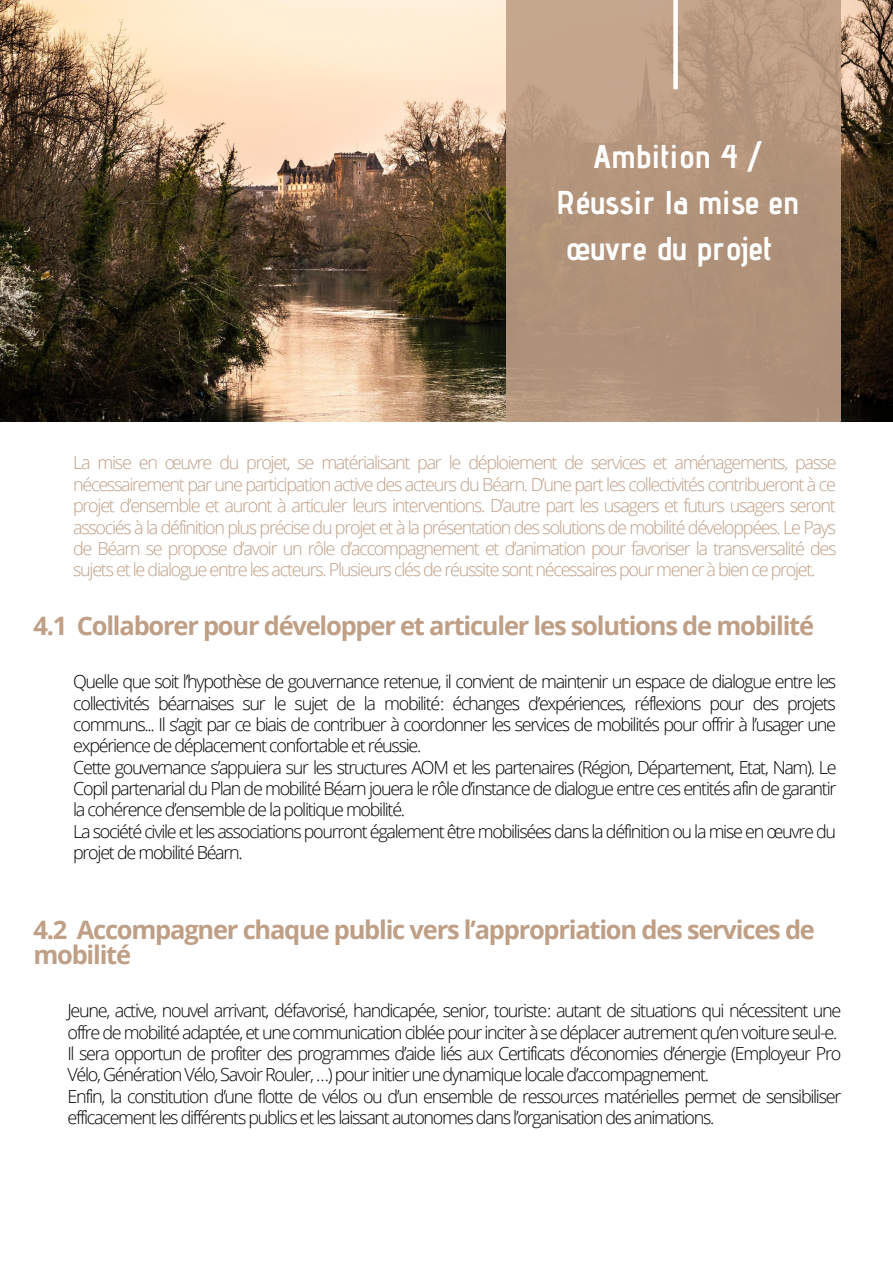
<style>
.page{position:relative;width:893px;height:1264px;background:#fff}
.page>*{position:absolute;margin:0;border:0;box-sizing:border-box;transform-origin:0 0}
.t1{font:700 33px/46px "Advent Pro";color:#fff;text-align:center}
.t2{font:700 25.5px/24.8px "Open Sans";letter-spacing:-.05em;color:#bf9f86}
.t3{font:300 18px/21.3px "Open Sans";letter-spacing:-.07em;color:#000}
.t4{font:300 18px/21.3px "Open Sans";letter-spacing:-.07em;color:#bf9f86;text-align:justify}
</style>
<div class="page">
<img style="left:0;top:0;width:892px;height:422px">
<div style="left:505px;top:0;width:335px;height:422px;background:linear-gradient(to bottom,#c0a087,#ab8e76)"></div>
<svg style="left:673px;top:0;width:4px;height:89px"></svg>
<h1 class="t1" style="left:556px;top:133px;width:245px">Ambition 4 /<br>Réussir la mise en œuvre du projet</h1>
<p class="t4" style="left:73px;top:452px;width:765px">La mise en œuvre du projet, se matérialisant par le déploiement de services et aménagements, passe nécessairement par une participation active des acteurs du Béarn. D’une part les collectivités contribueront à ce projet d’ensemble et auront à articuler leurs interventions. D’autre part les usagers et futurs usagers seront associés à la définition plus précise du projet et à la présentation des solutions de mobilité développées. Le Pays de Béarn se propose d’avoir un rôle d’accompagnement et d’animation pour favoriser la transversalité des sujets et le dialogue entre les acteurs. Plusieurs clés de réussite sont nécessaires pour mener à bien ce projet.</p>
<h2 class="t2" style="left:33px;top:612px;width:782px">4.1 Collaborer pour développer et articuler les solutions de mobilité</h2>
<p class="t3" style="left:73px;top:670px;width:765px">Quelle que soit l’hypothèse de gouvernance retenue, il convient de maintenir un espace de dialogue entre les collectivités béarnaises sur le sujet de la mobilité: échanges d’expériences, réflexions pour des projets communs... Il s’agit par ce biais de contribuer à coordonner les services de mobilités pour offrir à l’usager une expérience de déplacement confortable et réussie.<br>Cette gouvernance s’appuiera sur les structures AOM et les partenaires (Région, Département, Etat, Nam). Le Copil partenarial du Plan de mobilité Béarn jouera le rôle d’instance de dialogue entre ces entités afin de garantir la cohérence d’ensemble de la politique mobilité.<br>La société civile et les associations pourront également être mobilisées dans la définition ou la mise en œuvre du projet de mobilité Béarn.</p>
<h2 class="t2" style="left:33px;top:917px;width:783px">4.2 Accompagner chaque public vers l’appropriation des services de mobilité</h2>
<p class="t3" style="left:67px;top:999px;width:775px">Jeune, active, nouvel arrivant, défavorisé, handicapée, senior, touriste: autant de situations qui nécessitent une offre de mobilité adaptée, et une communication ciblée pour inciter à se déplacer autrement qu’en voiture seul-e.<br>Il sera opportun de profiter des programmes d’aide liés aux Certificats d’économies d’énergie (Employeur Pro Vélo, Génération Vélo, Savoir Rouler, …) pour initier une dynamique locale d’accompagnement.<br>Enfin, la constitution d’une flotte de vélos ou d’un ensemble de ressources matérielles permet de sensibiliser efficacement les différents publics et les laissant autonomes dans l’organisation des animations.</p>
</div>
